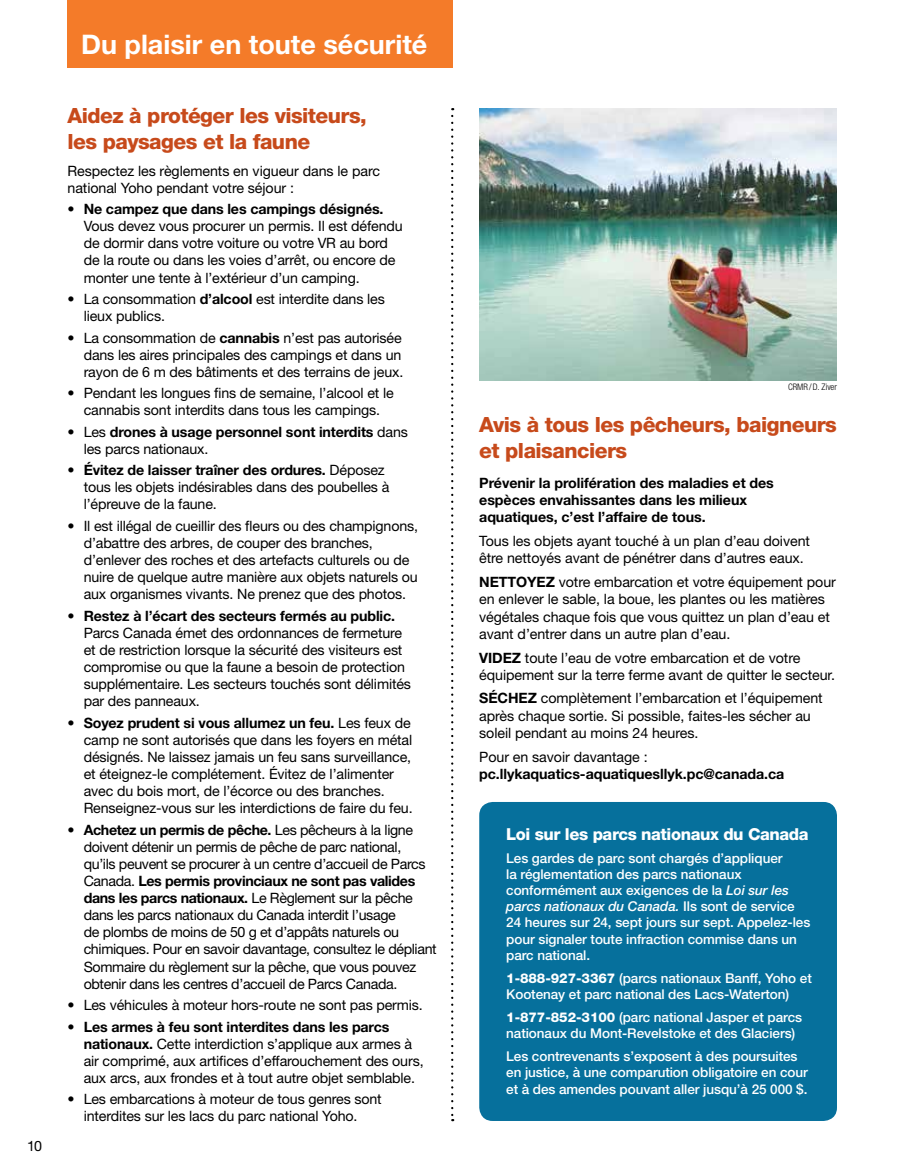
<style>
.page{position:relative;width:918px;height:1175px;background:#fff}
.page>*{position:absolute;margin:0;border:0;box-sizing:border-box;transform-origin:0 0}
.t1{font:700 27px "Helvetica Neue LT Std";color:#fff}
.t2{font:800 21px/25.2px "Helvetica Neue LT Std";letter-spacing:-.025em;color:#c74a1b}
.t3{font:800 16.5px "Helvetica Neue LT Std";letter-spacing:-.025em;color:#fff}
.t4{font:14.25px/17.1px "Helvetica Neue LT Std";letter-spacing:-.01em;color:#000}
.t5{font:700 14.25px/17.1px "Helvetica Neue LT Std";letter-spacing:-.005em;color:#000}
.t6{font:500 13.5px/16.2px "Helvetica Neue LT Std";letter-spacing:-.005em;color:#fff}
.t7{font:300 condensed 9px "Helvetica Neue LT Std";color:#000}
.s1{font-weight:700}
.s2{font-weight:400}
.s3{font-style:italic}
.s4{font-weight:800}
</style>
<div class="page">
<div style="left:68px;top:0;width:385px;height:68px;background:#f47b29"></div>
<div style="left:479px;top:802px;width:358px;height:318px;background:#06709c;border-radius:14px"></div>
<svg style="left:451px;top:116px;width:2px;height:1005px"></svg>
<img style="left:480px;top:108px;width:357px;height:272px">
<p class="t4" style="left:27px;top:1137px;width:17px">10</p>
<h1 class="t1" style="left:81px;top:28px;width:348px">Du plaisir en toute sécurité</h1>
<h2 class="t2" style="left:68px;top:103px;width:301px">Aidez à protéger les visiteurs, les paysages et la faune</h2>
<p class="t4" style="left:68px;top:162px;width:314px">Respectez les règlements en vigueur dans le parc national Yoho pendant votre séjour :</p>
<p class="t5" style="left:68px;top:200px;width:318px">• Ne campez que dans les campings désignés.</p>
<p class="t4" style="left:84px;top:217px;width:321px">Vous devez vous procurer un permis. Il est défendu de dormir dans votre voiture ou votre VR au bord de la route ou dans les voies d’arrêt, ou encore de monter une tente à l’extérieur d’un camping.</p>
<p class="t4" style="left:84px;top:290px;width:303px;text-indent:-16px">• La consommation <span class="s1">d’alcool</span> est interdite dans les lieux publics.</p>
<p class="t4" style="left:84px;top:329px;width:321px;text-indent:-16px">• La consommation de <span class="s1">cannabis</span> n’est pas autorisée dans les aires principales des campings et dans un rayon de 6 m des bâtiments et des terrains de jeux.</p>
<p class="t4" style="left:67px;top:384px;width:328px;text-align:center">• Pendant les longues fins de semaine, l’alcool et le cannabis sont interdits dans tous les campings.</p>
<p class="t5" style="left:84px;top:423px;width:326px;text-indent:-16px"><span class="s2">• Les</span> drones à usage personnel sont interdits <span class="s2">dans les parcs nationaux.</span></p>
<p class="t4" style="left:84px;top:461px;width:307px;text-indent:-16px"><span class="s1">• Évitez de laisser traîner des ordures.</span> Déposez tous les objets indésirables dans des poubelles à l’épreuve de la faune.</p>
<p class="t4" style="left:84px;top:517px;width:336px;text-indent:-16px">• Il est illégal de cueillir des fleurs ou des champignons, d’abattre des arbres, de couper des branches, d’enlever des roches et des artefacts culturels ou de nuire de quelque autre manière aux objets naturels ou aux organismes vivants. Ne prenez que des photos.</p>
<p class="t5" style="left:67px;top:607px;width:329px">• Restez à l’écart des secteurs fermés au public.</p>
<p class="t4" style="left:84px;top:624px;width:329px">Parcs Canada émet des ordonnances de fermeture et de restriction lorsque la sécurité des visiteurs est compromise ou que la faune a besoin de protection supplémentaire. Les secteurs touchés sont délimités par des panneaux.</p>
<p class="t4" style="left:84px;top:714px;width:330px;text-indent:-16px"><span class="s1">• Soyez prudent si vous allumez un feu.</span> Les feux de camp ne sont autorisés que dans les foyers en métal désignés. Ne laissez jamais un feu sans surveillance, et éteignez-le complétement. Évitez de l’alimenter avec du bois mort, de l’écorce ou des branches.<br>Renseignez-vous sur les interdictions de faire du feu.</p>
<p class="t4" style="left:84px;top:821px;width:355px;text-indent:-16px"><span class="s1">• Achetez un permis de pêche.</span> Les pêcheurs à la ligne doivent détenir un permis de pêche de parc national, qu’ils peuvent se procurer à un centre d’accueil de Parcs Canada. <span class="s1">Les permis provinciaux ne sont pas valides dans les parcs nationaux.</span> Le Règlement sur la pêche dans les parcs nationaux du Canada interdit l’usage<br>de plombs de moins de 50 g et d’appâts naturels ou chimiques. Pour en savoir davantage, consultez le dépliant Sommaire du règlement sur la pêche, que vous pouvez obtenir dans les centres d’accueil de Parcs Canada.</p>
<p class="t4" style="left:67px;top:996px;width:357px">• Les véhicules à moteur hors-route ne sont pas permis.</p>
<p class="t4" style="left:84px;top:1017px;width:341px;text-indent:-16px"><span class="s1">• Les armes à feu sont interdites dans les parcs nationaux.</span> Cette interdiction s’applique aux armes à air comprimé, aux artifices d’effarouchement des ours, aux arcs, aux frondes et à tout autre objet semblable.</p>
<p class="t4" style="left:67px;top:1090px;width:316px;text-align:center">• Les embarcations à moteur de tous genres sont interdites sur les lacs du parc national Yoho.</p>
<p class="t7" style="left:788px;top:382px;width:50px">CRMR /D. Ziver</p>
<h2 class="t2" style="left:479px;top:412px;width:359px">Avis à tous les pêcheurs, baigneurs et plaisanciers</h2>
<p class="t5" style="left:479px;top:474px;width:296px">Prévenir la prolifération des maladies et des espèces envahissantes dans les milieux aquatiques, c’est l’affaire de tous.</p>
<p class="t4" style="left:479px;top:532px;width:332px">Tous les objets ayant touché à un plan d’eau doivent être nettoyés avant de pénétrer dans d’autres eaux.</p>
<p class="t4" style="left:479px;top:573px;width:358px"><span class="s1">NETTOYEZ</span> votre embarcation et votre équipement pour en enlever le sable, la boue, les plantes ou les matières végétales chaque fois que vous quittez un plan d’eau et avant d’entrer dans un autre plan d’eau.</p>
<p class="t4" style="left:479px;top:648px;width:357px"><span class="s1">VIDEZ</span> toute l’eau de votre embarcation et de votre équipement sur la terre ferme avant de quitter le secteur.</p>
<p class="t4" style="left:479px;top:689px;width:345px"><span class="s1">SÉCHEZ</span> complètement l’embarcation et l’équipement après chaque sortie. Si possible, faites-les sécher au soleil pendant au moins 24 heures.</p>
<p class="t4" style="left:479px;top:747px;width:170px">Pour en savoir davantage :</p>
<p class="t5" style="left:479px;top:764px;width:307px">pc.llykaquatics-aquatiquesllyk.pc@canada.ca</p>
<p class="t3" style="left:506px;top:824px;width:304px">Loi sur les parcs nationaux du Canada</p>
<p class="t6" style="left:506px;top:849px;width:306px">Les gardes de parc sont chargés d’appliquer<br>la réglementation des parcs nationaux conformément aux exigences de la <span class="s3">Loi sur les parcs nationaux du Canada.</span> Ils sont de service 24 heures sur 24, sept jours sur sept. Appelez-les pour signaler toute infraction commise dans un parc national.</p>
<p class="t6" style="left:506px;top:969px;width:307px"><span class="s4">1-888-927-3367</span> (parcs nationaux Banff, Yoho et<br>Kootenay et parc national des Lacs-Waterton)</p>
<p class="t6" style="left:506px;top:1008px;width:297px"><span class="s4">1-877-852-3100</span> (parc national Jasper et parcs nationaux du Mont-Revelstoke et des Glaciers)</p>
<p class="t6" style="left:506px;top:1048px;width:303px">Les contrevenants s’exposent à des poursuites en justice, à une comparution obligatoire en cour et à des amendes pouvant aller jusqu’à 25 000 $.</p>
</div>
